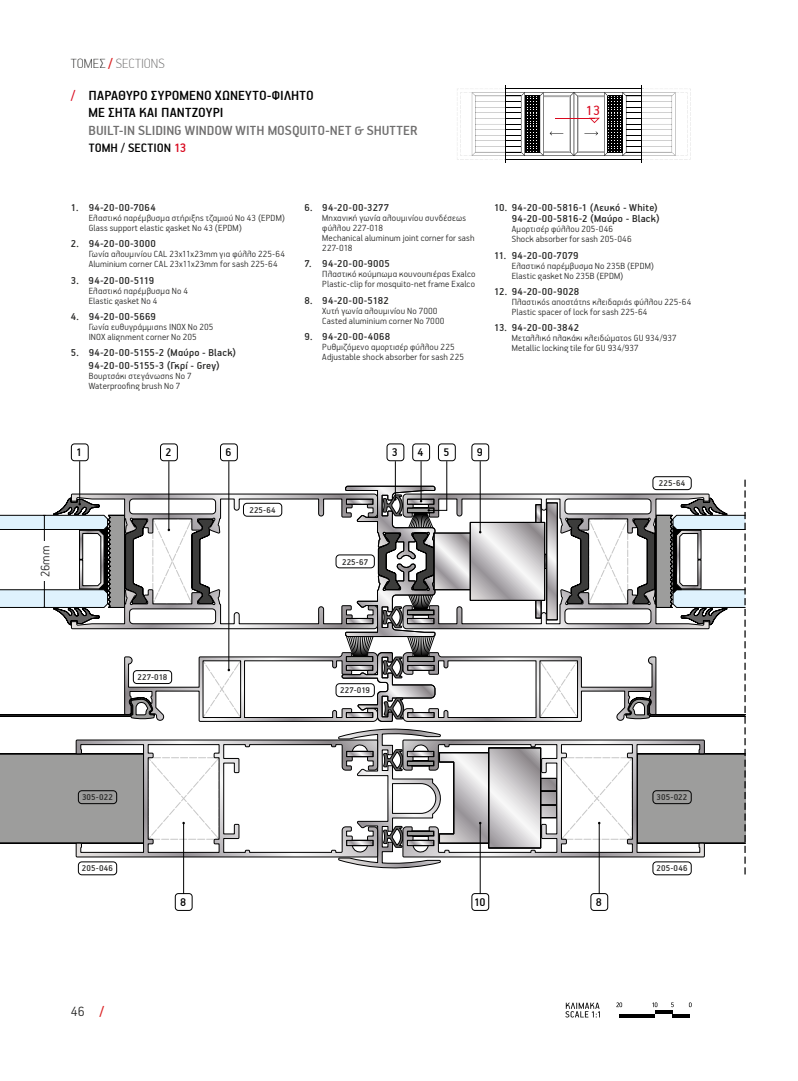
<style>
.page{position:relative;width:798px;height:1081px;background:#fff}
.page>*{position:absolute;margin:0;border:0;box-sizing:border-box;transform-origin:0 0}
.t1{font:500 15px/31.6px "PF Handbook Pro";letter-spacing:.005em;color:#000}
.t2{font:500 15px "PF Handbook Pro";color:#706f6f}
.t3{font:300 15px "PF Handbook Pro";color:#282827}
.t4{font:15px "PF Handbook Pro";color:#d9081e}
.t5{font:500 13.75px "PF Handbook Pro";letter-spacing:.005em;color:#000}
.t6{font:300 13.75px "PF Handbook Pro";color:#282827}
.t7{font:500 12.5px "PF Handbook Pro";color:#000}
.t8{font:500 11.25px/12.5px "PF Handbook Pro";letter-spacing:.015em;color:#282827;text-align:center}
.t9{font:500 11.25px "PF Handbook Pro";letter-spacing:-.01em;color:#282827}
.t10{font:300 10px/10px "PF Handbook Pro";letter-spacing:.02em;color:#282827}
.t11{font:500 9.38px "PF Handbook Pro";letter-spacing:.01em;color:#282827}
.s1{font-weight:100;color:#282827}
.s2{font-weight:700;color:#db2325}
.s3{font-weight:100;color:#706f6f}
.s4{color:#d9081e}
</style>
<div class="page">
<hr style="left:619px;top:1014px;width:35px;height:4px;background:#000">
<hr style="left:654px;top:1010px;width:18px;height:4px;background:#000">
<hr style="left:672px;top:1014px;width:18px;height:4px;background:#000">
<svg style="left:652px;top:1002px;width:5px;height:5px"></svg>
<svg style="left:616px;top:1002px;width:6px;height:5px"></svg>
<svg style="left:565px;top:1002px;width:34px;height:15px"></svg>
<svg style="left:457px;top:85px;width:234px;height:78px"></svg>
<div style="left:71px;top:443px;width:18px;height:18px;border:1px solid #000;border-radius:3px"></div>
<div style="left:160px;top:443px;width:18px;height:18px;border:1px solid #000;border-radius:3px"></div>
<div style="left:220px;top:443px;width:18px;height:18px;border:1px solid #000;border-radius:3px"></div>
<div style="left:386px;top:443px;width:18px;height:18px;border:1px solid #000;border-radius:3px"></div>
<div style="left:412px;top:443px;width:18px;height:18px;border:1px solid #000;border-radius:3px"></div>
<div style="left:471px;top:443px;width:18px;height:18px;border:1px solid #000;border-radius:3px"></div>
<div style="left:471px;top:893px;width:18px;height:18px;border:1px solid #000;border-radius:3px"></div>
<div style="left:175px;top:893px;width:17px;height:18px;border:1px solid #000;border-radius:3px"></div>
<div style="left:590px;top:893px;width:18px;height:18px;border:1px solid #000;border-radius:3px"></div>
<div style="left:438px;top:443px;width:17px;height:18px;border:1px solid #000;border-radius:3px"></div>
<hr style="left:479px;top:823px;width:1px;height:71px;background:#000">
<hr style="left:183px;top:823px;width:1px;height:71px;background:#000">
<hr style="left:598px;top:823px;width:1px;height:71px;background:#000">
<svg style="left:0;top:460px;width:745px;height:414px"></svg>
<div style="left:652px;top:790px;width:39px;height:14px;border:1px solid #000;border-radius:4px"></div>
<div style="left:78px;top:790px;width:39px;height:14px;border:1px solid #000;border-radius:4px"></div>
<div style="left:78px;top:861px;width:39px;height:14px;border:1px solid #000;border-radius:4px"></div>
<div style="left:652px;top:861px;width:39px;height:14px;border:1px solid #000;border-radius:4px"></div>
<div style="left:243px;top:503px;width:39px;height:13px;border:1px solid #000;border-radius:4px"></div>
<div style="left:652px;top:476px;width:39px;height:14px;border:1px solid #000;border-radius:4px"></div>
<div style="left:335px;top:554px;width:39px;height:14px;border:1px solid #000;border-radius:4px"></div>
<div style="left:335px;top:683px;width:39px;height:14px;border:1px solid #000;border-radius:4px"></div>
<div style="left:133px;top:670px;width:39px;height:14px;border:1px solid #000;border-radius:4px"></div>
<h1 class="t1" style="left:71px;top:47px;width:244px"><span class="s1">ΤΟΜΕΣ</span> <span class="s2">/</span> <span class="s3">SECTIONS<br></span><span class="s4">/</span> ΠΑΡΑΘΥΡΟ ΣΥΡΟΜΕΝΟ ΧΩΝΕΥΤΟ-ΦΙΛΗΤΟ</h1>
<h1 class="t1" style="left:89px;top:96px;width:136px">ΜΕ ΣΗΤΑ ΚΑΙ ΠΑΝΤΖΟΥΡΙ</h1>
<h1 class="t2" style="left:89px;top:121px;width:330px">BUILT-IN SLIDING WINDOW WITH MOSQUITO-NET &amp; SHUTTER</h1>
<h2 class="t5" style="left:89px;top:140px;width:99px">ΤΟΜΗ / SECTION <span class="s4">13</span></h2>
<p class="t8" style="left:71px;top:201px;width:86px">1. 94-20-00-7064</p>
<p class="t10" style="left:89px;top:213px;width:198px">Ελαστικό παρέμβυσμα στήριξης τζαμιού Νο 43 (EPDM)<br>Glass support elastic gasket No 43 (EPDM)</p>
<p class="t8" style="left:71px;top:237px;width:86px">2. 94-20-00-3000</p>
<p class="t10" style="left:89px;top:249px;width:198px">Γωνία αλουμινίου CAL 23x11x23mm για φύλλο 225-64<br>Aluminium corner CAL 23x11x23mm for sash 225-64</p>
<p class="t9" style="left:71px;top:273px;width:85px">3. 94-20-00-5119</p>
<p class="t10" style="left:89px;top:285px;width:101px">Ελαστικό παρέμβυσμα No 4<br>Elastic gasket No 4</p>
<p class="t8" style="left:71px;top:310px;width:87px">4. 94-20-00-5669</p>
<p class="t10" style="left:89px;top:321px;width:126px">Γωνία ευθυγράμμισης INOX Νο 205<br>INOX alignment corner No 205</p>
<p class="t8" style="left:71px;top:346px;width:167px">5. 94-20-00-5155-2 (Μαύρο - Black)<br>94-20-00-5155-3 (Γκρί - Grey)</p>
<p class="t10" style="left:89px;top:370px;width:104px">Βουρτσάκι στεγάνωσης Νο 7<br>Waterproofing brush No 7</p>
<p class="t8" style="left:304px;top:201px;width:86px">6. 94-20-00-3277</p>
<p class="t10" style="left:322px;top:213px;width:154px">Μηχανική γωνία αλουμινίου συνδέσεως φύλλου 227-018<br>Mechanical aluminum joint corner for sash<br>227-018</p>
<p class="t8" style="left:304px;top:257px;width:87px">7. 94-20-00-9005</p>
<p class="t10" style="left:322px;top:269px;width:155px">Πλαστικό κούμπωμα κουνουπιέρας Exalco<br>Plastic-clip for mosquito-net frame Exalco</p>
<p class="t8" style="left:304px;top:293px;width:86px">8. 94-20-00-5182</p>
<p class="t10" style="left:322px;top:305px;width:123px">Χυτή γωνία αλουμινίου Νο 7000<br>Casted aluminium corner No 7000</p>
<p class="t8" style="left:304px;top:330px;width:87px">9. 94-20-00-4068</p>
<p class="t10" style="left:322px;top:341px;width:143px">Ρυθμιζόμενο αμορτισέρ φύλλου 225<br>Adjustable shock absorber for sash 225</p>
<h1 class="t4" style="left:585px;top:101px;width:16px">13</h1>
<p class="t8" style="left:494px;top:202px;width:167px;line-height:11.2px;text-align:right">10. 94-20-00-5816-1 (Λευκό - White)<br>94-20-00-5816-2 (Μαύρο - Black)</p>
<p class="t10" style="left:511px;top:224px;width:121px">Αμορτισέρ φύλλου 205-046<br>Shock absorber for sash 205-046</p>
<p class="t8" style="left:494px;top:248px;width:86px">11. 94-20-00-7079</p>
<p class="t10" style="left:511px;top:260px;width:144px">Ελαστικό παρέμβυσμα No 235Β (EPDM)<br>Elastic gasket No 235Β (EPDM)</p>
<p class="t8" style="left:494px;top:285px;width:87px">12. 94-20-00-9028</p>
<p class="t10" style="left:511px;top:296px;width:181px">Πλαστικός αποστάτης κλειδαριάς φύλλου 225-64<br>Plastic spacer of lock for sash 225-64</p>
<p class="t8" style="left:494px;top:321px;width:87px">13. 94-20-00-3842</p>
<p class="t10" style="left:511px;top:333px;width:166px">Μεταλλικό πλακάκι κλειδώματος GU 934/937<br>Metallic locking tile for GU 934/937</p>
<h2 class="t6" style="left:37px;top:577px;width:33px;rotate:-90deg">26mm</h2>
<p class="t7" style="left:76px;top:445px;width:8px">1</p>
<p class="t7" style="left:165px;top:445px;width:8px">2</p>
<p class="t7" style="left:225px;top:445px;width:8px">6</p>
<p class="t7" style="left:392px;top:445px;width:8px">3</p>
<p class="t7" style="left:417px;top:445px;width:8px">4</p>
<p class="t7" style="left:476px;top:445px;width:8px">9</p>
<p class="t7" style="left:443px;top:445px;width:8px">5</p>
<p class="t11" style="left:249px;top:504px;width:28px">225-64</p>
<p class="t11" style="left:342px;top:556px;width:28px">225-67</p>
<p class="t11" style="left:658px;top:477px;width:28px">225-64</p>
<p class="t11" style="left:137px;top:671px;width:31px">227-018</p>
<p class="t11" style="left:340px;top:684px;width:31px">227-019</p>
<p class="t11" style="left:82px;top:791px;width:32px">305-022</p>
<p class="t11" style="left:656px;top:791px;width:32px">305-022</p>
<p class="t11" style="left:82px;top:863px;width:33px">205-046</p>
<p class="t11" style="left:656px;top:863px;width:33px">205-046</p>
<h1 class="t3" style="left:71px;top:1002px;width:35px">46 <span class="s2">/</span></h1>
<p class="t7" style="left:180px;top:894px;width:8px">8</p>
<p class="t7" style="left:474px;top:894px;width:13px">10</p>
<p class="t7" style="left:595px;top:894px;width:8px">8</p>
</div>
